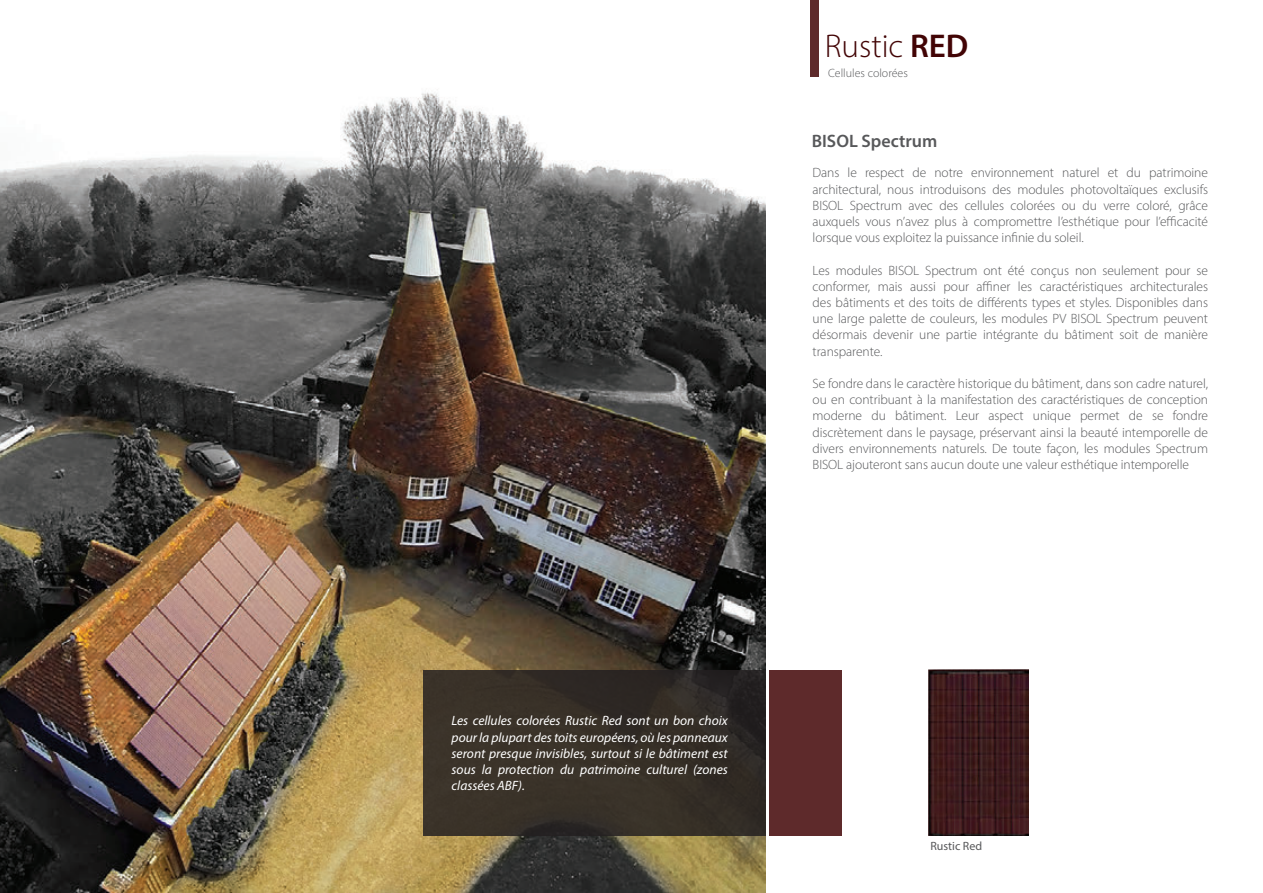
<style>
.page{position:relative;width:1263px;height:893px;background:#fff}
.page>*{position:absolute;margin:0;border:0;box-sizing:border-box;transform-origin:0 0}
.t1{font:300 33px "Myriad Pro";color:#420405}
.t2{font:600 18px "Myriad Pro";color:#57585a}
.t3{font:300 13.5px/16.2px "Myriad Pro";letter-spacing:-.005em;color:#57585a;text-align:justify}
.t4{font:italic 13.5px/16.2px "Myriad Pro";color:#fff;text-align:justify}
.t5{font:300 12px "Myriad Pro";color:#57585a}
.t6{font:12px "Myriad Pro";color:#57585a}
.s1{font-weight:600}
</style>
<div class="page">
<div style="left:770px;top:670px;width:72px;height:166px;background:#5e2a2b"></div>
<img style="left:928px;top:669px;width:100px;height:167px">
<img style="left:0;top:92px;width:765px;height:801px">
<div style="left:423px;top:670px;width:342px;height:166px;background:linear-gradient(to right,#3d342a,#2d2824)"></div>
<div style="left:811px;top:0;width:8px;height:77px;background:#5e2a2b"></div>
<h1 class="t1" style="left:825px;top:26px;width:145px">Rustic <span class="s1">RED</span></h1>
<p class="t5" style="left:828px;top:66px;width:81px">Cellules colorées</p>
<h2 class="t2" style="left:812px;top:130px;width:127px">BISOL Spectrum</h2>
<p class="t3" style="left:812px;top:165px;width:397px">Dans le respect de notre environnement naturel et du patrimoine architectural, nous introduisons des modules photovoltaïques exclusifs BISOL Spectrum avec des cellules colorées ou du verre coloré, grâce auxquels vous n’avez plus à compromettre l’esthétique pour l’efficacité lorsque vous exploitez la puissance infinie du soleil.</p>
<p class="t3" style="left:812px;top:262px;width:397px">Les modules BISOL Spectrum ont été conçus non seulement pour se conformer, mais aussi pour affiner les caractéristiques architecturales des bâtiments et des toits de différents types et styles. Disponibles dans une large palette de couleurs, les modules PV BISOL Spectrum peuvent désormais devenir une partie intégrante du bâtiment soit de manière transparente.</p>
<p class="t3" style="left:812px;top:375px;width:397px">Se fondre dans le caractère historique du bâtiment, dans son cadre naturel, ou en contribuant à la manifestation des caractéristiques de conception moderne du bâtiment. Leur aspect unique permet de se fondre discrètement dans le paysage, préservant ainsi la beauté intemporelle de divers environnements naturels. De toute façon, les modules Spectrum BISOL ajouteront sans aucun doute une valeur esthétique intemporelle</p>
<p class="t4" style="left:452px;top:713px;width:278px">Les cellules colorées Rustic Red sont un bon choix pour la plupart des toits européens, où les panneaux seront presque invisibles, surtout si le bâtiment est sous la protection du patrimoine culturel (zones classées ABF).</p>
<p class="t6" style="left:930px;top:838px;width:53px">Rustic Red</p>
</div>
